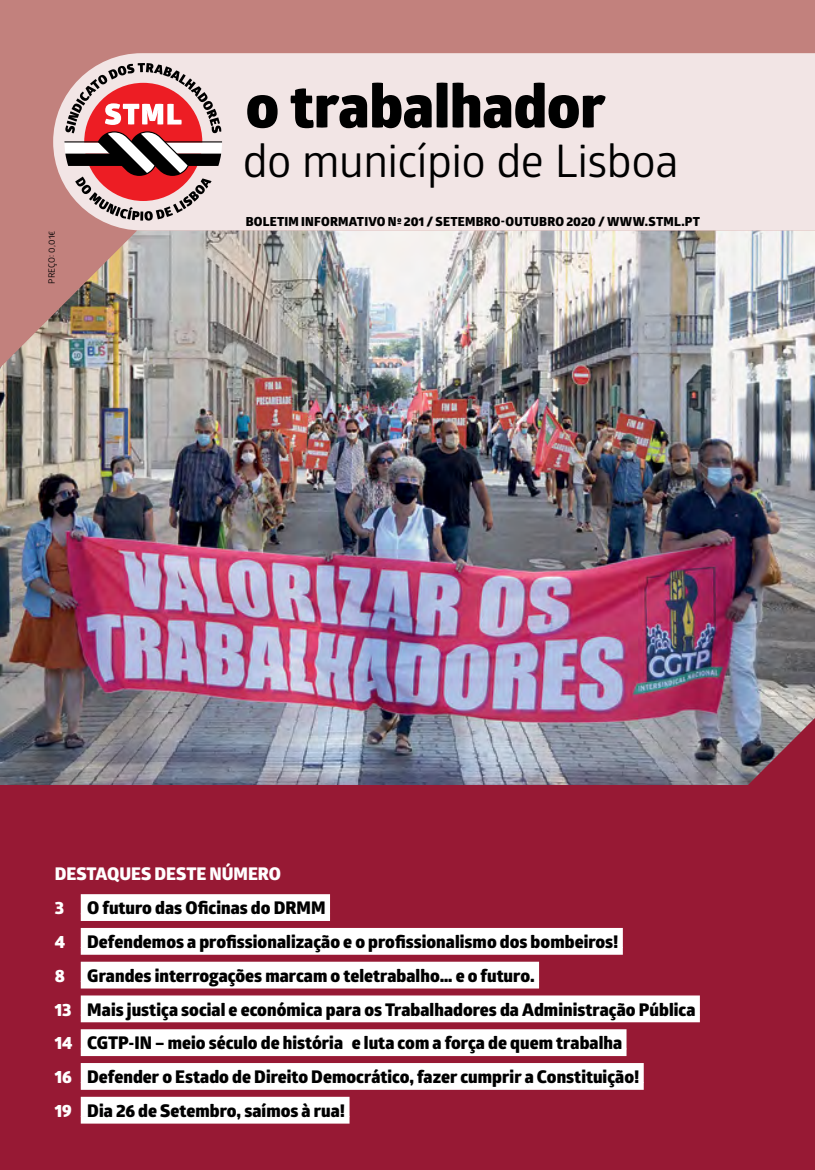
<style>
.page{position:relative;width:815px;height:1170px;background:#fff}
.page>*{position:absolute;margin:0;border:0;box-sizing:border-box;transform-origin:0 0}
.t1{font:800 60px "Glober";letter-spacing:-.005em;color:#000}
.t2{font:45px "Glober";letter-spacing:-.015em;color:#000}
.t3{font:800 17.5px/33.8px "Glober";color:#000}
.t4{font:800 17.5px/33.8px "Glober";color:#fff}
.t5{font:800 12.5px "Glober";letter-spacing:.02em;color:#000}
.t6{font:8.75px "Glober";letter-spacing:.03em;color:#000}
.s1{color:#fff}
</style>
<div class="page">
<div style="left:0;top:0;width:815px;height:875px;background:#c2817d"></div>
<div style="left:0;top:647px;width:815px;height:522px;background:#971934"></div>
<img style="left:0;top:230px;width:815px;height:554px">
<div style="left:53px;top:53px;width:762px;height:177px;background:#f2e5e5"></div>
<svg style="left:64px;top:63px;width:158px;height:157px;background:#c18587"></svg>
<div style="left:81px;top:894px;width:249px;height:20px;background:#fff"></div>
<div style="left:81px;top:913px;width:249px;height:7px;background:#fff"></div>
<div style="left:81px;top:927px;width:542px;height:20px;background:#fff"></div>
<div style="left:81px;top:947px;width:542px;height:7px;background:#fff"></div>
<div style="left:81px;top:961px;width:458px;height:20px;background:#fff"></div>
<div style="left:81px;top:980px;width:458px;height:8px;background:#fff"></div>
<div style="left:81px;top:995px;width:619px;height:20px;background:#fff"></div>
<div style="left:81px;top:1014px;width:619px;height:8px;background:#fff"></div>
<div style="left:81px;top:1029px;width:546px;height:20px;background:#fff"></div>
<div style="left:81px;top:1048px;width:546px;height:7px;background:#fff"></div>
<div style="left:81px;top:1062px;width:563px;height:20px;background:#fff"></div>
<div style="left:81px;top:1082px;width:563px;height:7px;background:#fff"></div>
<div style="left:81px;top:1096px;width:269px;height:20px;background:#fff"></div>
<div style="left:81px;top:1115px;width:269px;height:8px;background:#fff"></div>
<p class="t6" style="left:46px;top:284px;width:55px;rotate:-90deg">PREÇO: 0,01€</p>
<h1 class="t1" style="left:246px;top:61px;width:361px">o trabalhador</h1>
<h2 class="t2" style="left:243px;top:129px;width:438px">do município de Lisboa</h2>
<p class="t5" style="left:246px;top:212px;width:456px">BOLETIM INFORMATIVO Nº 201 / SETEMBRO-OUTUBRO 2020 / WWW.STML.PT</p>
<p class="t4" style="left:55px;top:857px;width:228px">DESTAQUES DESTE NÚMERO<br>3</p>
<p class="t3" style="left:87px;top:891px;width:240px">O futuro das Oficinas do DRMM</p>
<p class="t4" style="left:55px;top:924px;width:12px">4</p>
<p class="t3" style="left:87px;top:924px;width:533px">Defendemos a profissionalização e o profissionalismo dos bombeiros!</p>
<p class="t4" style="left:55px;top:958px;width:12px">8</p>
<p class="t3" style="left:55px;top:958px;width:642px;text-indent:32px">Grandes interrogações marcam o teletrabalho… e o futuro.<br><span class="s1">13</span> Mais justiça social e económica para os Trabalhadores da Administração Pública <span class="s1">14</span> CGTP-IN – meio século de história e luta com a força de quem trabalha<br><span class="s1">16</span> Defender o Estado de Direito Democrático, fazer cumprir a Constituição!<br><span class="s1">19</span> Dia 26 de Setembro, saímos à rua!</p>
</div>
